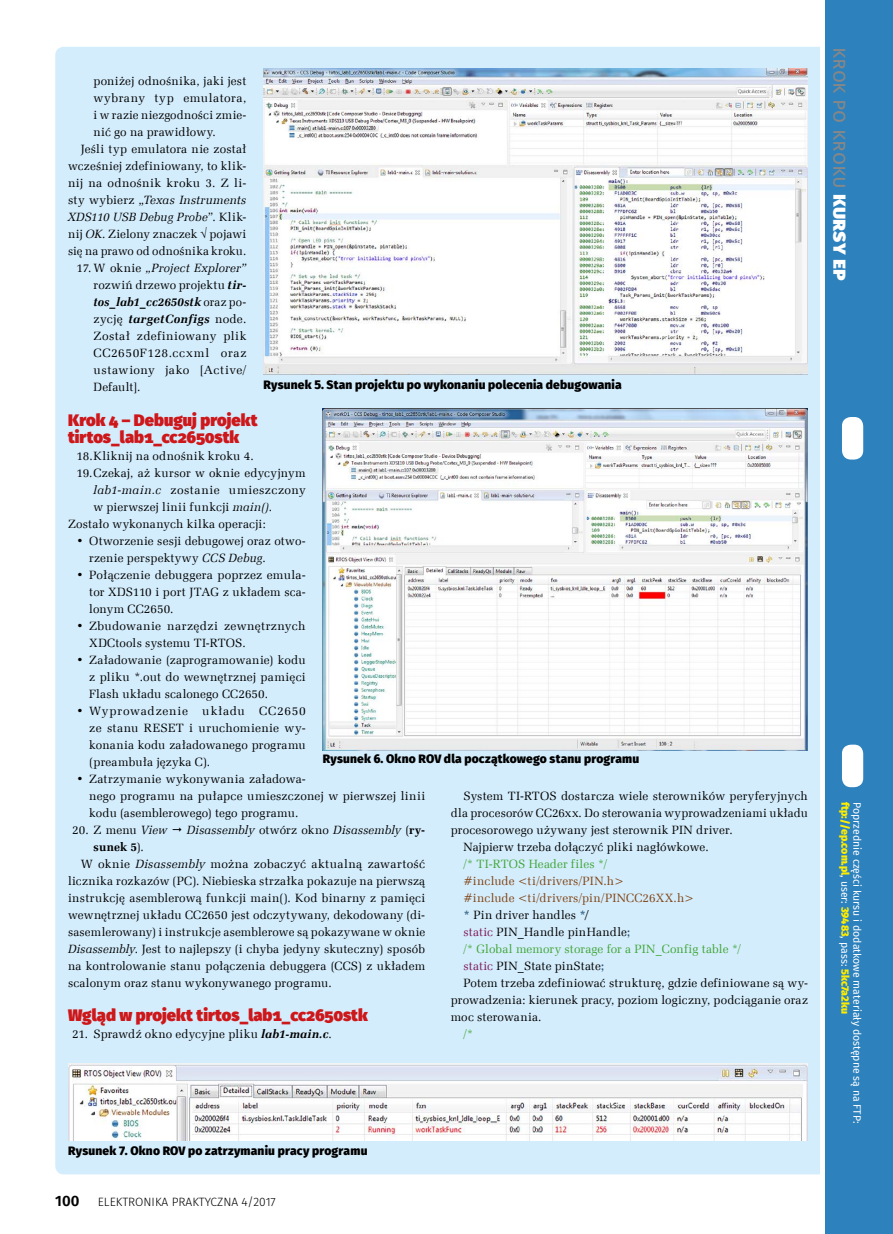
<style>
.page{position:relative;width:893px;height:1234px;background:#fff}
.page>*{position:absolute;margin:0;border:0;box-sizing:border-box;transform-origin:0 0}
.t1{font:21px "Fira Sans";color:#878787}
.t2{font:900 16.5px/17px "Fira Sans";color:#cd171a}
.t3{font:12px/17px "Zapf Ellipt EU";letter-spacing:.015em;color:#000;text-align:justify}
.t4{font:800 12px "Fira Sans";letter-spacing:.015em;color:#000}
.t5{font:italic 12px "Zapf Ellipt EU";letter-spacing:.015em;color:#000}
.t6{font:12px "Zapf Ellipt EU";letter-spacing:.01em;color:#3fa535}
.t7{font:12px "Zapf Ellipt EU";letter-spacing:.01em;color:#804212}
.t8{font:12px "Zapf Ellipt EU";letter-spacing:.04em;color:#000}
.t9{font:300 12px "Fira Sans";color:#000}
.t10{font:700 12px "Zapf Ellipt EU";letter-spacing:.015em;color:#000}
.t11{font:10.5px "Fira Sans";color:#fff}
.t12{font:800 10.5px "Fira Sans";color:#ffed00}
.s1{font-style:normal}
.s2{font-style:italic}
.s3{font-weight:700;font-style:italic}
.s4{font-weight:700;font-style:normal}
.s5{font-weight:400}
.s6{font-weight:700;color:#28587b}
.s7{font-weight:700}
.s8{color:#7e1858}
.s9{font-weight:600;font-size:15px}
.s10{font-weight:800;color:#fff}
.s11{font-weight:400;color:#fff}
</style>
<div class="page">
<div style="left:55px;top:47px;width:832px;height:1127px;background:#d4edfc;border-radius:9px"></div>
<div style="left:825px;top:0;width:68px;height:1233px;background:#2d81bc"></div>
<div style="left:842px;top:417px;width:21px;height:42px;background:#fff;border-radius:9px"></div>
<div style="left:842px;top:744px;width:21px;height:43px;background:#fff;border-radius:9px"></div>
<hr style="left:821px;top:0;width:4px;height:1233px;background:#fff">
<img style="left:263px;top:68px;width:545px;height:306px">
<img style="left:323px;top:408px;width:485px;height:342px">
<img style="left:68px;top:1063px;width:740px;height:77px">
<p class="t3" style="left:94px;top:73px;width:154px">poniżej odnośnika, jaki jest</p>
<p class="t8" style="left:94px;top:91px;width:154px">wybrany typ emulatora,</p>
<p class="t3" style="left:94px;top:107px;width:154px">i w razie niezgodności zmie-</p>
<p class="t3" style="left:94px;top:124px;width:124px">nić go na prawidłowy.</p>
<p class="t3" style="left:81px;top:141px;width:167px">Jeśli typ emulatora nie został</p>
<p class="t3" style="left:68px;top:158px;width:180px">wcześniej zdefiniowany, to klik-</p>
<p class="t3" style="left:68px;top:175px;width:180px">nij na odnośnik kroku 3. Z li-</p>
<p class="t5" style="left:68px;top:193px;width:180px"><span class="s1">sty wybierz „</span>Texas Instruments</p>
<p class="t5" style="left:68px;top:210px;width:180px">XDS110 USB Debug Probe<span class="s1">”. Klik-</span></p>
<p class="t3" style="left:68px;top:226px;width:180px">nij <span class="s2">OK</span>. Zielony znaczek √ pojawi</p>
<p class="t3" style="left:68px;top:243px;width:180px">się na prawo od odnośnika kroku.</p>
<p class="t3" style="left:94px;top:260px;width:154px;text-indent:-17px">17. W oknie <span class="s2">„Project Explorer” </span>rozwiń drzewo projektu <span class="s3">tir&shy;tos_lab1_cc2650stk</span> oraz po&shy;zycję <span class="s3">targetConfigs</span> node.<br>Został zdefiniowany plik CC2650F128.ccxml oraz ustawiony jako [Active/ Default].</p>
<h2 class="t2" style="left:68px;top:409px;width:191px">Krok 4 – Debuguj projekt tirtos_lab1_cc2650stk</h2>
<p class="t3" style="left:77px;top:447px;width:179px">18.Kliknij na odnośnik kroku 4.</p>
<p class="t3" style="left:77px;top:464px;width:231px">19.Czekaj, aż kursor w oknie edycyjnym</p>
<p class="t8" style="left:94px;top:482px;width:214px"><span class="s2">lab1-main.c</span> zostanie umieszczony</p>
<p class="t3" style="left:94px;top:498px;width:180px">w pierwszej linii funkcji <span class="s2">main()</span>.</p>
<p class="t3" style="left:68px;top:515px;width:199px">Zostało wykonanych kilka operacji:</p>
<p class="t3" style="left:89px;top:532px;width:218px;text-indent:-13px">• Otworzenie sesji debugowej oraz otwo&shy;rzenie perspektywy <span class="s2">CCS Debug</span>.</p>
<p class="t3" style="left:89px;top:566px;width:218px;text-indent:-13px">• Połączenie debuggera poprzez emula&shy;tor XDS110 i port JTAG z układem sca&shy;lonym CC2650.</p>
<p class="t3" style="left:89px;top:617px;width:218px;text-indent:-13px">• Zbudowanie narzędzi zewnętrznych<br>XDCtools systemu TI-RTOS.</p>
<p class="t3" style="left:89px;top:651px;width:218px;text-indent:-13px">• Załadowanie (zaprogramowanie) kodu z pliku *.out do wewnętrznej pamięci Flash układu scalonego CC2650.</p>
<p class="t3" style="left:89px;top:702px;width:218px;text-indent:-13px">• Wyprowadzenie układu CC2650 ze stanu RESET i uruchomienie wy&shy;konania kodu załadowanego programu (preambuła języka C).</p>
<p class="t3" style="left:89px;top:770px;width:337px;text-align:left;text-indent:-13px">• Zatrzymanie wykonywania załadowa-<br>nego programu na pułapce umieszczonej w pierwszej linii kodu (asemblerowego) tego programu.</p>
<p class="t3" style="left:72px;top:821px;width:97px">20. Z menu <span class="s2">View</span></p>
<p class="t5" style="left:187px;top:822px;width:240px">Disassembly <span class="s1">otwórz okno</span> Disassembly <span class="s1">(</span><span class="s4">ry-</span></p>
<p class="t10" style="left:94px;top:839px;width:52px">sunek 5<span class="s5">).</span></p>
<p class="t3" style="left:81px;top:855px;width:346px">W oknie <span class="s2">Disassembly</span> można zobaczyć aktualną zawartość</p>
<p class="t3" style="left:68px;top:872px;width:359px">licznika rozkazów (PC). Niebieska strzałka pokazuje na pierwszą</p>
<p class="t3" style="left:68px;top:889px;width:359px">instrukcję asemblerową funkcji main(). Kod binarny z pamięci</p>
<p class="t3" style="left:68px;top:906px;width:359px">wewnętrznej układu CC2650 jest odczytywany, dekodowany (di-</p>
<p class="t3" style="left:68px;top:923px;width:359px">sasemlerowany) i instrukcje asemblerowe są pokazywane w oknie</p>
<p class="t3" style="left:68px;top:940px;width:359px"><span class="s2">Disassembly</span>. Jest to najlepszy (i chyba jedyny skuteczny) sposób</p>
<p class="t3" style="left:68px;top:957px;width:359px">na kontrolowanie stanu połączenia debuggera (CCS) z układem</p>
<p class="t3" style="left:68px;top:974px;width:265px">scalonym oraz stanu wykonywanego programu.</p>
<h2 class="t2" style="left:68px;top:1004px;width:301px">Wgląd w projekt tirtos_lab1_cc2650stk</h2>
<p class="t3" style="left:72px;top:1025px;width:261px">21. Sprawdź okno edycyjne pliku <span class="s3">lab1-main.c</span>.</p>
<p class="t4" style="left:263px;top:373px;width:360px">Rysunek 5. Stan projektu po wykonaniu polecenia debugowania</p>
<p class="t4" style="left:323px;top:748px;width:318px">Rysunek 6. Okno ROV dla początkowego stanu programu</p>
<p class="t3" style="left:463px;top:787px;width:346px">System TI-RTOS dostarcza wiele sterowników peryferyjnych</p>
<p class="t3" style="left:451px;top:804px;width:359px">dla procesorów CC26xx. Do sterowania wyprowadzeniami układu</p>
<p class="t3" style="left:451px;top:821px;width:283px">procesorowego używany jest sterownik PIN driver.</p>
<p class="t3" style="left:463px;top:838px;width:247px">Najpierw trzeba dołączyć pliki nagłówkowe.</p>
<p class="t6" style="left:463px;top:856px;width:145px">/* TI-RTOS Header files */</p>
<p class="t7" style="left:463px;top:873px;width:162px">#include &lt;ti/drivers/PIN.h&gt;</p>
<p class="t7" style="left:463px;top:890px;width:232px">#include &lt;ti/drivers/pin/PINCC26XX.h&gt;</p>
<p class="t3" style="left:463px;top:906px;width:127px"><span class="s6">*</span> Pin driver handles <span class="s6">*</span><span class="s7">/</span></p>
<p class="t3" style="left:463px;top:923px;width:168px"><span class="s8">static</span> PIN_Handle pinHandle<span class="s6">;</span></p>
<p class="t6" style="left:463px;top:941px;width:279px">/* Global memory storage for a PIN_Config table */</p>
<p class="t3" style="left:463px;top:957px;width:142px"><span class="s8">static</span> PIN_State pinState<span class="s6">;</span></p>
<p class="t3" style="left:463px;top:974px;width:346px">Potem trzeba zdefiniować strukturę, gdzie definiowane są wy-</p>
<p class="t3" style="left:451px;top:991px;width:359px">prowadzenia: kierunek pracy, poziom logiczny, podciąganie oraz</p>
<p class="t3" style="left:451px;top:1008px;width:92px">moc sterowania.</p>
<p class="t6" style="left:463px;top:1026px;width:11px">/*</p>
<p class="t4" style="left:68px;top:1139px;width:301px">Rysunek 7. Okno ROV po zatrzymaniu pracy programu</p>
<p class="t9" style="left:55px;top:1193px;width:222px"><span class="s9">100</span> ELEKTRONIKA PRAKTYCZNA 4/2017</p>
<h1 class="t1" style="left:857px;top:47px;width:235px;rotate:90deg">Krok po kroku <span class="s10">Kursy EP</span></h1>
<p class="t12" style="left:854px;top:801px;width:213px;rotate:90deg">ftp://ep.com.pl<span class="s11">, user:</span> 39483<span class="s11">, pass:</span> 5kc7a2ku</p>
<p class="t11" style="left:865px;top:801px;width:323px;rotate:90deg">Poprzednie części kursu i dodatkowe materiały dostępne są na FTP:</p>
</div>
